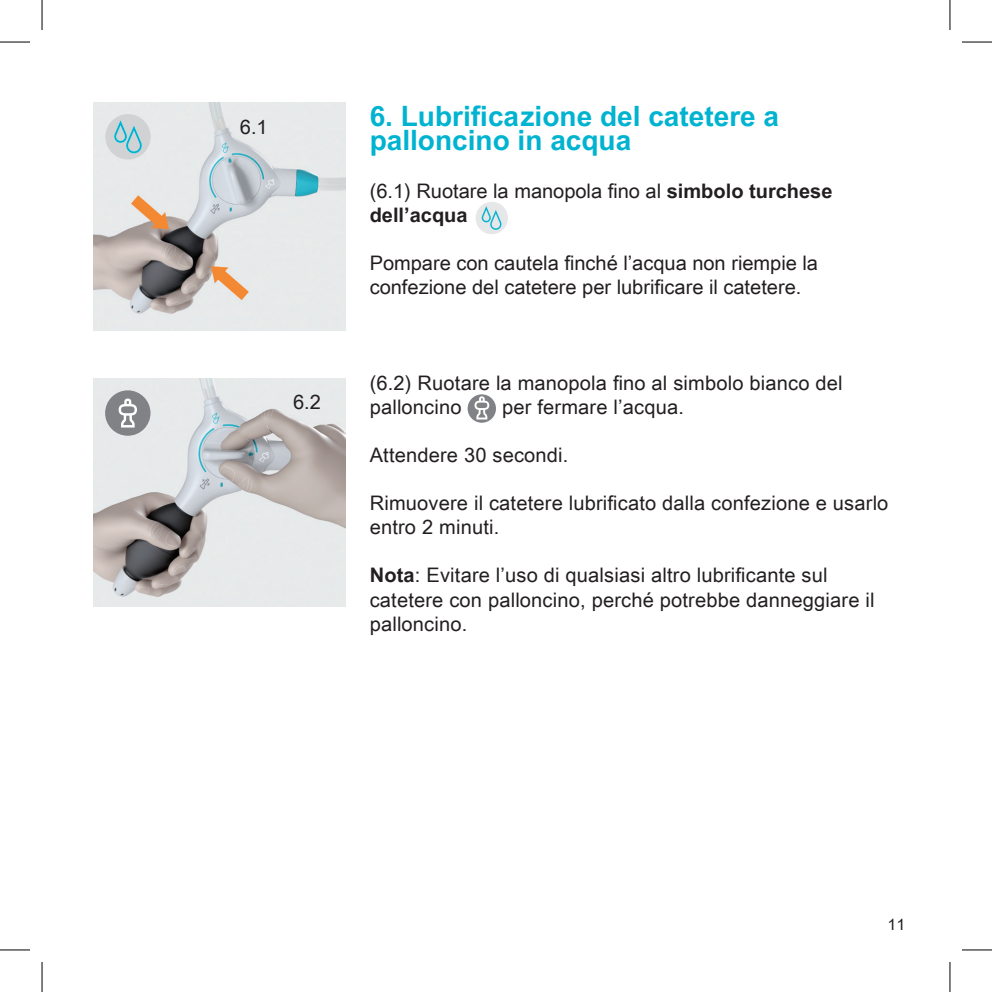
<style>
.page{position:relative;width:992px;height:992px;background:#fff}
.page>*{position:absolute;margin:0;border:0;box-sizing:border-box;transform-origin:0 0}
.Body_txt{font:700 28px/24px "Arial Unicode MS";color:#00b3d0}
.Body_txt-2{font:20px/24px "Arial Unicode MS";letter-spacing:.01em;color:#231f20}
.t1{font:16px "Arial Unicode MS";color:#231f20}
.s1{font-weight:700}
</style>
<div class="page">
<img style="left:93px;top:102px;width:252px;height:228px">
<img style="left:93px;top:378px;width:252px;height:228px">
<div style="left:105px;top:114px;width:46px;height:45px;background:#d1d2d4;border-radius:50%"></div>
<svg style="left:114px;top:120px;width:28px;height:33px"></svg>
<div style="left:475px;top:202px;width:33px;height:32px;background:#e6e7e9;border-radius:50%"></div>
<svg style="left:481px;top:206px;width:21px;height:24px"></svg>
<div style="left:105px;top:390px;width:45px;height:45px;background:#808285;border-radius:50%"></div>
<svg style="left:119px;top:398px;width:18px;height:29px"></svg>
<svg style="left:467px;top:394px;width:29px;height:28px"></svg>
<svg style="left:474px;top:396px;width:15px;height:23px"></svg>
<hr style="left:0;top:42px;width:30px;height:1px;background:#000">
<hr style="left:961px;top:42px;width:30px;height:1px;background:#000">
<hr style="left:0;top:949px;width:30px;height:1px;background:#000">
<hr style="left:961px;top:949px;width:30px;height:1px;background:#000">
<hr style="left:42px;top:0;width:1px;height:30px;background:#000">
<hr style="left:42px;top:961px;width:1px;height:30px;background:#000">
<hr style="left:949px;top:0;width:1px;height:30px;background:#000">
<hr style="left:949px;top:961px;width:1px;height:30px;background:#000">
<p class="Body_txt-2" style="left:240px;top:115px;width:29px">6.1</p>
<p class="Body_txt-2" style="left:293px;top:389px;width:29px">6.2</p>
<p class="Body_txt" style="left:369px;top:105px;width:411px">6. Lubrificazione del catetere a palloncino in acqua</p>
<p class="Body_txt-2" style="left:369px;top:179px;width:464px">(6.1) Ruotare la manopola fino al <span class="s1">simbolo turchese dell’acqua</span></p>
<p class="Body_txt-2" style="left:369px;top:251px;width:449px">Pompare con cautela finché l’acqua non riempie la confezione del catetere per lubrificare il catetere.</p>
<p class="Body_txt-2" style="left:369px;top:370px;width:474px">(6.2) Ruotare la manopola fino al simbolo bianco del palloncino</p>
<p class="Body_txt-2" style="left:502px;top:394px;width:183px">per fermare l’acqua.</p>
<p class="Body_txt-2" style="left:369px;top:442px;width:200px">Attendere 30 secondi.</p>
<p class="Body_txt-2" style="left:369px;top:490px;width:520px">Rimuovere il catetere lubrificato dalla confezione e usarlo entro 2 minuti.</p>
<p class="Body_txt-2" style="left:369px;top:562px;width:506px"><span class="s1">Nota</span>: Evitare l’uso di qualsiasi altro lubrificante sul catetere con palloncino, perché potrebbe danneggiare il palloncino.</p>
<p class="t1" style="left:887px;top:912px;width:19px">11</p>
</div>
